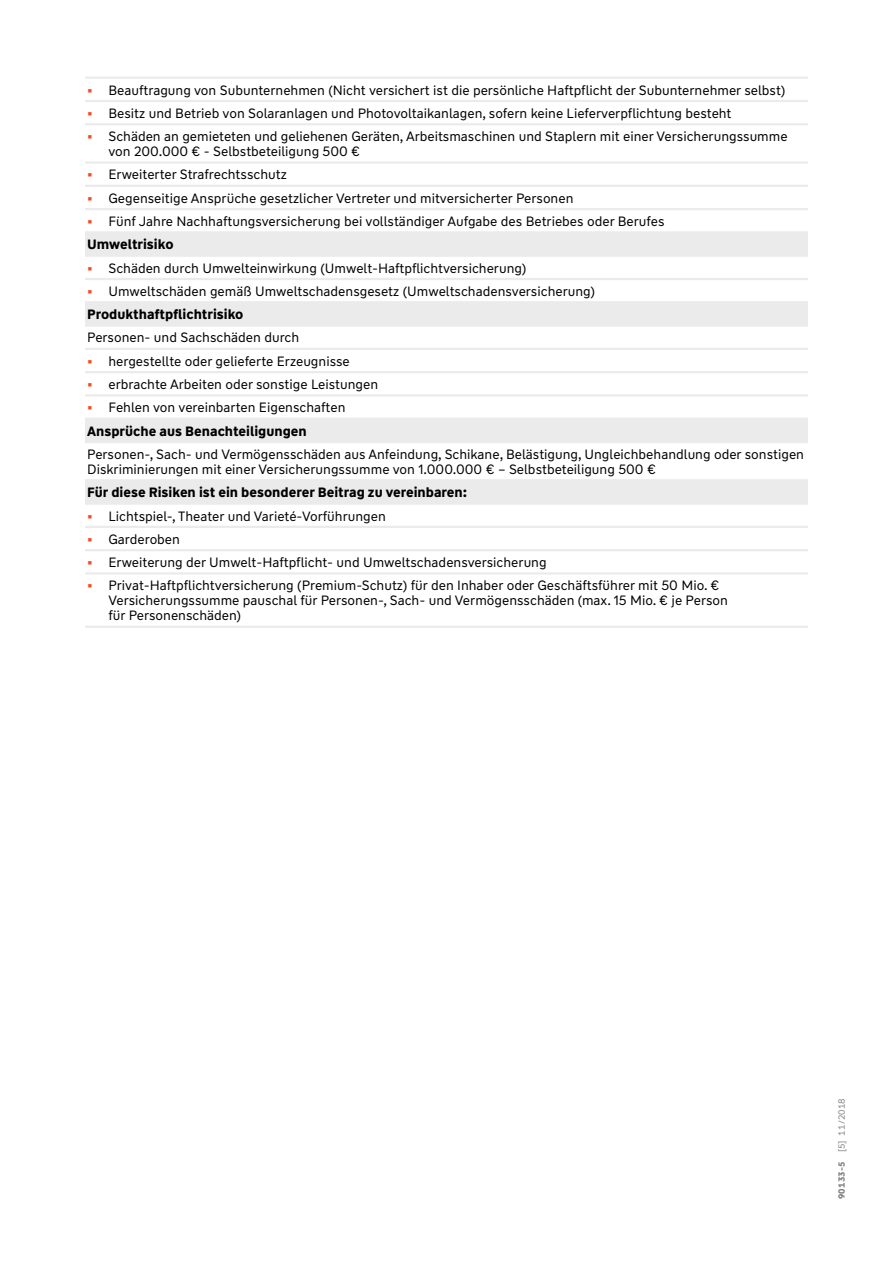
<style>
.page{position:relative;width:893px;height:1263px;background:#fff}
.page>*{position:absolute;margin:0;border:0;box-sizing:border-box;transform-origin:0 0}
.t1{font:13.5px/15px "WW Type";color:#000}
.t2{font:700 13.5px "WW Type";color:#000}
.t3{font:9px "WW Type";letter-spacing:.02em;color:#808285}
.s1{font-weight:700;color:#f04e23}
.s2{font-weight:700}
</style>
<div class="page">
<svg style="left:85px;top:234px;width:723px;height:268px"></svg>
<hr style="left:85px;top:77px;width:723px;height:2px;background:#ebebec">
<hr style="left:85px;top:100px;width:723px;height:2px;background:#ebebec">
<hr style="left:85px;top:123px;width:723px;height:2px;background:#ebebec">
<hr style="left:85px;top:161px;width:723px;height:3px;background:#ebebec">
<hr style="left:85px;top:185px;width:723px;height:2px;background:#ebebec">
<hr style="left:85px;top:208px;width:723px;height:2px;background:#ebebec">
<hr style="left:85px;top:231px;width:723px;height:3px;background:#ebebec">
<hr style="left:85px;top:255px;width:723px;height:2px;background:#ebebec">
<hr style="left:85px;top:278px;width:723px;height:2px;background:#ebebec">
<hr style="left:85px;top:301px;width:723px;height:2px;background:#ebebec">
<hr style="left:85px;top:324px;width:723px;height:3px;background:#ebebec">
<hr style="left:85px;top:348px;width:723px;height:2px;background:#ebebec">
<hr style="left:85px;top:371px;width:723px;height:2px;background:#ebebec">
<hr style="left:85px;top:394px;width:723px;height:3px;background:#ebebec">
<hr style="left:85px;top:418px;width:723px;height:2px;background:#ebebec">
<hr style="left:85px;top:441px;width:723px;height:2px;background:#ebebec">
<hr style="left:85px;top:479px;width:723px;height:2px;background:#ebebec">
<hr style="left:85px;top:502px;width:723px;height:3px;background:#ebebec">
<hr style="left:85px;top:526px;width:723px;height:2px;background:#ebebec">
<hr style="left:85px;top:549px;width:723px;height:2px;background:#ebebec">
<hr style="left:85px;top:572px;width:723px;height:3px;background:#ebebec">
<hr style="left:85px;top:626px;width:723px;height:2px;background:#ebebec">
<p class="t1" style="left:87px;top:82px;width:700px"><span class="s1">•</span> Beauftragung von Subunternehmen (Nicht versichert ist die persönliche Haftpflicht der Subunternehmer selbst)</p>
<p class="t1" style="left:87px;top:106px;width:646px"><span class="s1">•</span> Besitz und Betrieb von Solaranlagen und Photovoltaikanlagen, sofern keine Lieferverpflichtung besteht</p>
<p class="t1" style="left:108px;top:129px;width:681px;text-indent:-21px"><span class="s1">•</span> Schäden an gemieteten und geliehenen Geräten, Arbeitsmaschinen und Staplern mit einer Versicherungssumme von 200.000 € - Selbstbeteiligung 500 €</p>
<p class="t1" style="left:87px;top:167px;width:201px"><span class="s1">•</span> Erweiterter Strafrechtsschutz</p>
<p class="t1" style="left:87px;top:191px;width:488px"><span class="s1">•</span> Gegenseitige Ansprüche gesetzlicher Vertreter und mitversicherter Personen</p>
<p class="t1" style="left:87px;top:210px;width:579px;line-height:23.2px"><span class="s1">•</span> Fünf Jahre Nachhaftungsversicherung bei vollständiger Aufgabe des Betriebes oder Berufes<br><span class="s2">Umweltrisiko</span></p>
<p class="t1" style="left:87px;top:260px;width:441px"><span class="s1">•</span> Schäden durch Umwelteinwirkung (Umwelt-Haftpflichtversicherung)</p>
<p class="t1" style="left:87px;top:280px;width:509px;line-height:23.2px"><span class="s1">•</span> Umweltschäden gemäß Umweltschadensgesetz (Umweltschadensversicherung)<br><span class="s2">Produkthaftpflichtrisiko</span></p>
<p class="t1" style="left:87px;top:330px;width:214px">Personen- und Sachschäden durch</p>
<p class="t1" style="left:87px;top:354px;width:264px"><span class="s1">•</span> hergestellte oder gelieferte Erzeugnisse</p>
<p class="t1" style="left:87px;top:377px;width:293px"><span class="s1">•</span> erbrachte Arbeiten oder sonstige Leistungen</p>
<p class="t1" style="left:87px;top:396px;width:260px;line-height:23.2px"><span class="s1">•</span> Fehlen von vereinbarten Eigenschaften<br><span class="s2">Ansprüche aus Benachteiligungen</span></p>
<p class="t1" style="left:87px;top:447px;width:718px">Personen-, Sach- und Vermögensschäden aus Anfeindung, Schikane, Belästigung, Ungleichbehandlung oder sonstigen<br>Diskriminierungen mit einer Versicherungssumme von 1.000.000 € – Selbstbeteiligung 500 €</p>
<p class="t2" style="left:87px;top:484px;width:382px">Für diese Risiken ist ein besonderer Beitrag zu vereinbaren:</p>
<p class="t1" style="left:87px;top:508px;width:300px"><span class="s1">•</span> Lichtspiel-, Theater und Varieté-Vorführungen</p>
<p class="t1" style="left:87px;top:532px;width:94px"><span class="s1">•</span> Garderoben</p>
<p class="t1" style="left:87px;top:555px;width:461px"><span class="s1">•</span> Erweiterung der Umwelt-Haftpflicht- und Umweltschadensversicherung</p>
<p class="t1" style="left:108px;top:578px;width:621px;text-indent:-21px"><span class="s1">•</span> Privat-Haftpflichtversicherung (Premium-Schutz) für den Inhaber oder Geschäftsführer mit 50 Mio. €<br>Versicherungssumme pauschal für Personen-, Sach- und Vermögensschäden (max. 15 Mio. € je Person für Personenschäden)</p>
<p class="t3" style="left:836px;top:1199px;width:102px;rotate:-90deg"><span class="s2">90133-5</span> [5] 11/2018</p>
</div>
